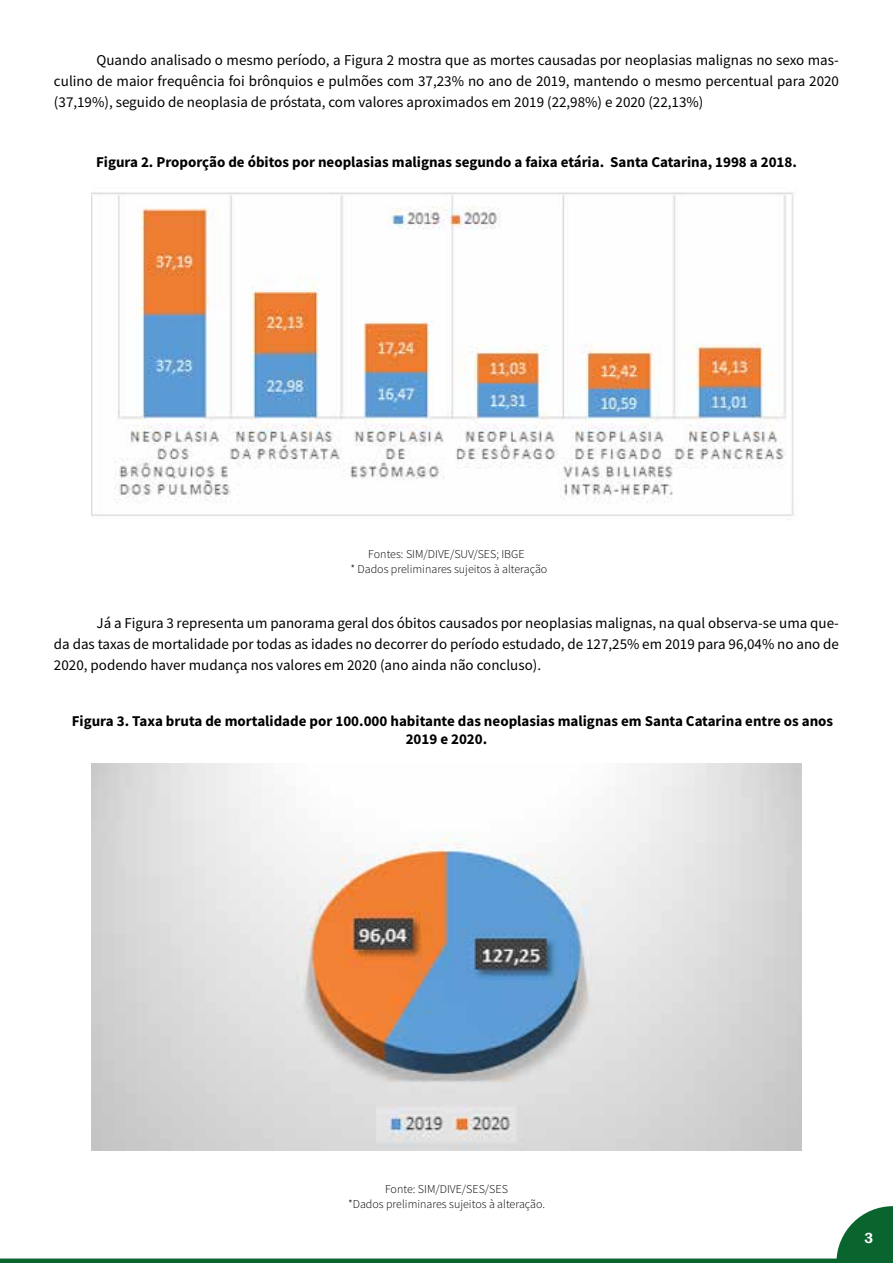
<style>
.page{position:relative;width:893px;height:1263px;background:#fff}
.page>*{position:absolute;margin:0;border:0;box-sizing:border-box;transform-origin:0 0}
.t1{font:15px/21px "Source Sans Pro";color:#000;text-align:justify}
.t2{font:700 15px/18px "Source Sans Pro";color:#000}
.t3{font:600 15px "Franklin Gothic";color:#fff}
.t4{font:300 12px/15px "Source Sans Pro";color:#000;text-align:center}
</style>
<div class="page">
<svg style="left:836px;top:1206px;width:57px;height:52px"></svg>
<div style="left:0;top:1258px;width:893px;height:5px;background:#09642e"></div>
<img style="left:92px;top:763px;width:709px;height:387px">
<img style="left:92px;top:192px;width:702px;height:328px">
<p class="t1" style="left:54px;top:50px;width:786px;text-indent:43px">Quando analisado o mesmo período, a Figura 2 mostra que as mortes causadas por neoplasias malignas no sexo mas&shy;culino de maior frequência foi brônquios e pulmões com 37,23% no ano de 2019, mantendo o mesmo percentual para 2020 (37,19%), seguido de neoplasia de próstata, com valores aproximados em 2019 (22,98%) e 2020 (22,13%)</p>
<p class="t2" style="left:96px;top:153px;width:702px">Figura 2. Proporção de óbitos por neoplasias malignas segundo a faixa etária. Santa Catarina, 1998 a 2018.</p>
<p class="t4" style="left:350px;top:546px;width:198px">Fontes: SIM/DIVE/SUV/SES; IBGE<br>* Dados preliminares sujeitos à alteração</p>
<p class="t1" style="left:54px;top:612px;width:786px;text-indent:43px">Já a Figura 3 representa um panorama geral dos óbitos causados por neoplasias malignas, na qual observa-se uma que&shy;da das taxas de mortalidade por todas as idades no decorrer do período estudado, de 127,25% em 2019 para 96,04% no ano de 2020, podendo haver mudança nos valores em 2020 (ano ainda não concluso).</p>
<p class="t2" style="left:406px;top:711px;width:429px;text-indent:-334px">Figura 3. Taxa bruta de mortalidade por 100.000 habitante das neoplasias malignas em Santa Catarina entre os anos<br>2019 e 2020.</p>
<p class="t4" style="left:348px;top:1181px;width:198px">Fonte: SIM/DIVE/SES/SES<br>*Dados preliminares sujeitos à alteração.</p>
<p class="t3" style="left:864px;top:1229px;width:10px">3</p>
</div>
